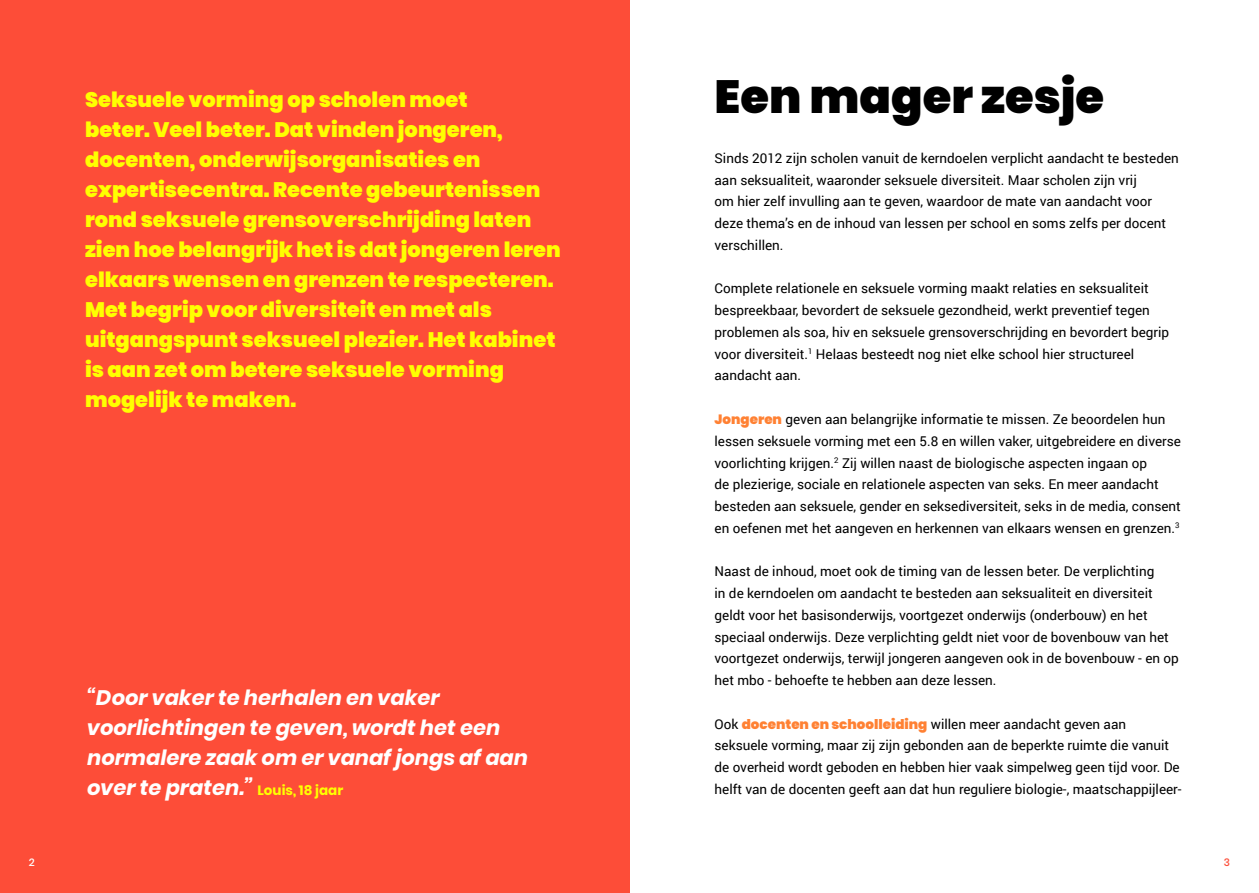
<style>
.page{position:relative;width:1259px;height:893px;background:#fff}
.page>*{position:absolute;margin:0;border:0;box-sizing:border-box;transform-origin:0 0}
.t1{font:900 46.5px "Poppins";color:#000}
.t2{font:900 21px/30px "Poppins";color:#ff0}
.t3{font:italic 700 21px/30px "Poppins";color:#fff}
.t4{font:13.5px/21.8px "Roboto";color:#000}
.t5{font:500 10.5px "Poppins";color:#fff}
.t6{font:500 10.5px "Poppins";color:#fd4d38}
.s1{font-style:normal;font-size:13.5px;color:#ff0}
.s2{font-family:"Poppins";font-weight:900;color:#ff8133}
</style>
<div class="page">
<div style="left:0;top:0;width:629px;height:893px;background:#fd4d38"></div>
<p class="t2" style="left:85px;top:85px;width:477px">Seksuele vorming op scholen moet<br>beter. Veel beter. Dat vinden jongeren, docenten, onderwijsorganisaties en expertisecentra. Recente gebeurtenissen rond seksuele grensoverschrijding laten zien hoe belangrijk het is dat jongeren leren elkaars wensen en grenzen te respecteren.<br>Met begrip voor diversiteit en met als uitgangspunt seksueel plezier. Het kabinet is aan zet om betere seksuele vorming mogelijk te maken.</p>
<h2 class="t3" style="left:87px;top:683px;width:442px">“Door vaker te herhalen en vaker voorlichtingen te geven, wordt het een normalere zaak om er vanaf jongs af aan over te praten.” <span class="s1">Louis, 18 jaar</span></h2>
<h1 class="t1" style="left:714px;top:69px;width:391px">Een mager zesje</h1>
<p class="t4" style="left:714px;top:147px;width:466px">Sinds 2012 zijn scholen vanuit de kerndoelen verplicht aandacht te besteden aan seksualiteit, waaronder seksuele diversiteit. Maar scholen zijn vrij<br>om hier zelf invulling aan te geven, waardoor de mate van aandacht voor deze thema’s en de inhoud van lessen per school en soms zelfs per docent verschillen.</p>
<p class="t4" style="left:714px;top:277px;width:456px">Complete relationele en seksuele vorming maakt relaties en seksualiteit bespreekbaar, bevordert de seksuele gezondheid, werkt preventief tegen problemen als soa, hiv en seksuele grensoverschrijding en bevordert begrip voor diversiteit.<sup>1</sup> Helaas besteedt nog niet elke school hier structureel aandacht aan.</p>
<p class="t4" style="left:714px;top:408px;width:468px"><span class="s2">Jongeren</span> geven aan belangrijke informatie te missen. Ze beoordelen hun lessen seksuele vorming met een 5.8 en willen vaker, uitgebreidere en diverse voorlichting krijgen.<sup>2</sup> Zij willen naast de biologische aspecten ingaan op<br>de plezierige, sociale en relationele aspecten van seks. En meer aandacht besteden aan seksuele, gender en seksediversiteit, seks in de media, consent en oefenen met het aangeven en herkennen van elkaars wensen en grenzen.<sup>3</sup></p>
<p class="t4" style="left:714px;top:560px;width:466px">Naast de inhoud, moet ook de timing van de lessen beter. De verplichting<br>in de kerndoelen om aandacht te besteden aan seksualiteit en diversiteit geldt voor het basisonderwijs, voortgezet onderwijs (onderbouw) en het speciaal onderwijs. Deze verplichting geldt niet voor de bovenbouw van het voortgezet onderwijs, terwijl jongeren aangeven ook in de bovenbouw - en op het mbo - behoefte te hebben aan deze lessen.</p>
<p class="t4" style="left:714px;top:712px;width:468px">Ook <span class="s2">docenten en schoolleiding</span> willen meer aandacht geven aan seksuele vorming, maar zij zijn gebonden aan de beperkte ruimte die vanuit de overheid wordt geboden en hebben hier vaak simpelweg geen tijd voor. De helft van de docenten geeft aan dat hun reguliere biologie-, maatschappijleer-</p>
<p class="t5" style="left:29px;top:856px;width:7px">2</p>
<p class="t6" style="left:1224px;top:856px;width:8px">3</p>
</div>
